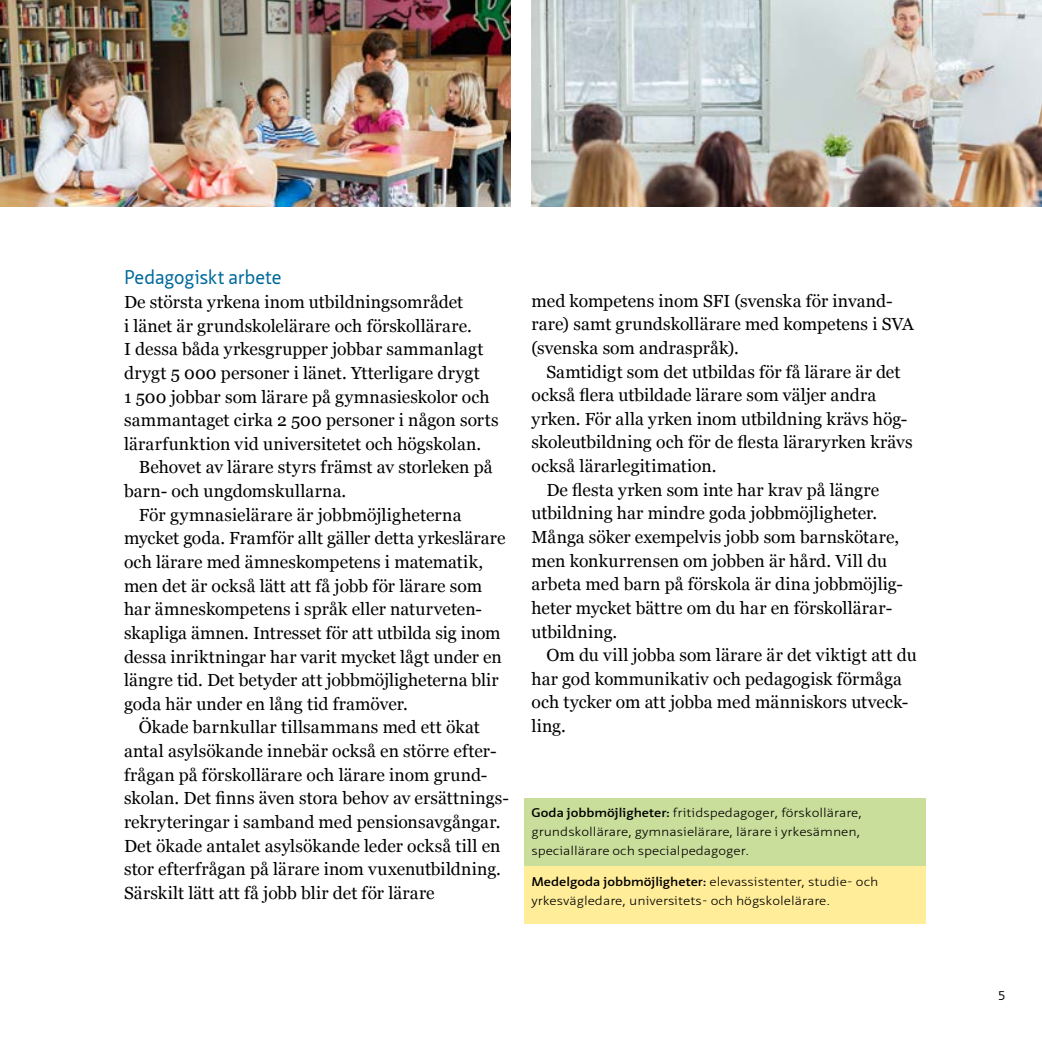
<style>
.page{position:relative;width:1042px;height:1042px;background:#fff}
.page>*{position:absolute;margin:0;border:0;box-sizing:border-box;transform-origin:0 0}
.t1{font:19.25px "Neue Sans Pro";letter-spacing:-.005em;color:#00699a}
.t2{font:17.5px/23.6px "Georgia";letter-spacing:.005em;color:#000}
.t3{font:300 12.25px/19.2px "Neue Sans Pro";color:#000;scale:1.17 1}
.t4{font:12.25px "Neue Sans Pro";color:#000}
.s1{font-weight:600}
</style>
<div class="page">
<div style="left:524px;top:798px;width:401px;height:68px;background:#c9de9b"></div>
<div style="left:524px;top:866px;width:401px;height:58px;background:#ffed99"></div>
<img style="left:0;top:0;width:510px;height:207px">
<img style="left:531px;top:0;width:511px;height:207px">
<p class="t1" style="left:124px;top:265px;width:159px">Pedagogiskt arbete</p>
<p class="t2" style="left:124px;top:291px;width:341px">De största yrkena inom utbildningsområdet</p>
<p class="t2" style="left:124px;top:314px;width:349px">i länet är grundskolelärare och förskollärare.</p>
<p class="t2" style="left:124px;top:338px;width:361px">I dessa båda yrkesgrupper jobbar sammanlagt</p>
<p class="t2" style="left:124px;top:361px;width:357px">drygt 5 000 personer i länet. Ytterligare drygt</p>
<p class="t2" style="left:124px;top:385px;width:367px">1 500 jobbar som lärare på gymnasieskolor och</p>
<p class="t2" style="left:124px;top:409px;width:376px">sammantaget cirka 2 500 personer i någon sorts</p>
<p class="t2" style="left:124px;top:432px;width:359px">lärarfunktion vid universitetet och högskolan.</p>
<p class="t2" style="left:139px;top:456px;width:355px">Behovet av lärare styrs främst av storleken på</p>
<p class="t2" style="left:124px;top:480px;width:224px">barn- och ungdomskullarna.</p>
<p class="t2" style="left:139px;top:503px;width:324px">För gymnasielärare är jobbmöjligheterna</p>
<p class="t2" style="left:124px;top:527px;width:383px">mycket goda. Framför allt gäller detta yrkeslärare</p>
<p class="t2" style="left:124px;top:550px;width:360px">och lärare med ämneskompetens i matematik,</p>
<p class="t2" style="left:124px;top:574px;width:360px">men det är också lätt att få jobb för lärare som</p>
<p class="t2" style="left:124px;top:598px;width:360px">har ämneskompetens i språk eller naturveten-</p>
<p class="t2" style="left:124px;top:621px;width:378px">skapliga ämnen. Intresset för att utbilda sig inom</p>
<p class="t2" style="left:124px;top:645px;width:379px">dessa inriktningar har varit mycket lågt under en</p>
<p class="t2" style="left:124px;top:669px;width:376px">längre tid. Det betyder att jobbmöjligheterna blir</p>
<p class="t2" style="left:124px;top:692px;width:285px">goda här under en lång tid framöver.</p>
<p class="t2" style="left:139px;top:716px;width:342px">Ökade barnkullar tillsammans med ett ökat</p>
<p class="t2" style="left:124px;top:739px;width:374px">antal asylsökande innebär också en större efter-</p>
<p class="t2" style="left:124px;top:763px;width:365px">frågan på förskollärare och lärare inom grund-</p>
<p class="t2" style="left:124px;top:787px;width:386px">skolan. Det finns även stora behov av ersättnings-</p>
<p class="t2" style="left:124px;top:810px;width:378px">rekryteringar i samband med pensionsavgångar.</p>
<p class="t2" style="left:124px;top:834px;width:378px">Det ökade antalet asylsökande leder också till en</p>
<p class="t2" style="left:124px;top:858px;width:378px">stor efterfrågan på lärare inom vuxenutbildning.</p>
<p class="t2" style="left:124px;top:881px;width:312px">Särskilt lätt att få jobb blir det för lärare</p>
<p class="t2" style="left:531px;top:289px;width:384px">med kompetens inom SFI (svenska för invand&shy;rare) samt grundskollärare med kompetens i SVA (svenska som andraspråk).</p>
<p class="t2" style="left:546px;top:360px;width:356px">Samtidigt som det utbildas för få lärare är det</p>
<p class="t2" style="left:531px;top:384px;width:346px">också flera utbildade lärare som väljer andra</p>
<p class="t2" style="left:531px;top:407px;width:377px">yrken. För alla yrken inom utbildning krävs hög-</p>
<p class="t2" style="left:531px;top:431px;width:383px">skoleutbildning och för de flesta läraryrken krävs</p>
<p class="t2" style="left:531px;top:454px;width:186px">också lärarlegitimation.</p>
<p class="t2" style="left:546px;top:478px;width:334px">De flesta yrken som inte har krav på längre</p>
<p class="t2" style="left:531px;top:502px;width:347px">utbildning har mindre goda jobbmöjligheter.</p>
<p class="t2" style="left:531px;top:525px;width:369px">Många söker exempelvis jobb som barnskötare,</p>
<p class="t2" style="left:531px;top:549px;width:357px">men konkurrensen om jobben är hård. Vill du</p>
<p class="t2" style="left:531px;top:573px;width:373px">arbeta med barn på förskola är dina jobbmöjlig-</p>
<p class="t2" style="left:531px;top:596px;width:362px">heter mycket bättre om du har en förskollärar-</p>
<p class="t2" style="left:531px;top:620px;width:87px">utbildning.</p>
<p class="t2" style="left:546px;top:643px;width:372px">Om du vill jobba som lärare är det viktigt att du</p>
<p class="t2" style="left:531px;top:667px;width:372px">har god kommunikativ och pedagogisk förmåga</p>
<p class="t2" style="left:531px;top:691px;width:378px">och tycker om att jobba med människors utveck-</p>
<p class="t2" style="left:531px;top:714px;width:36px">ling.</p>
<p class="t3" style="left:531px;top:802px;width:284px"><span class="s1">Goda jobbmöjligheter:</span> fritidspedagoger, förskollärare, grundskollärare, gymnasielärare, lärare i yrkesämnen, speciallärare och specialpedagoger.</p>
<p class="t3" style="left:531px;top:872px;width:298px"><span class="s1">Medelgoda jobbmöjligheter:</span> elevassistenter, studie- och yrkesvägledare, universitets- och högskolelärare.</p>
<p class="t4" style="left:998px;top:988px;width:9px">5</p>
</div>
